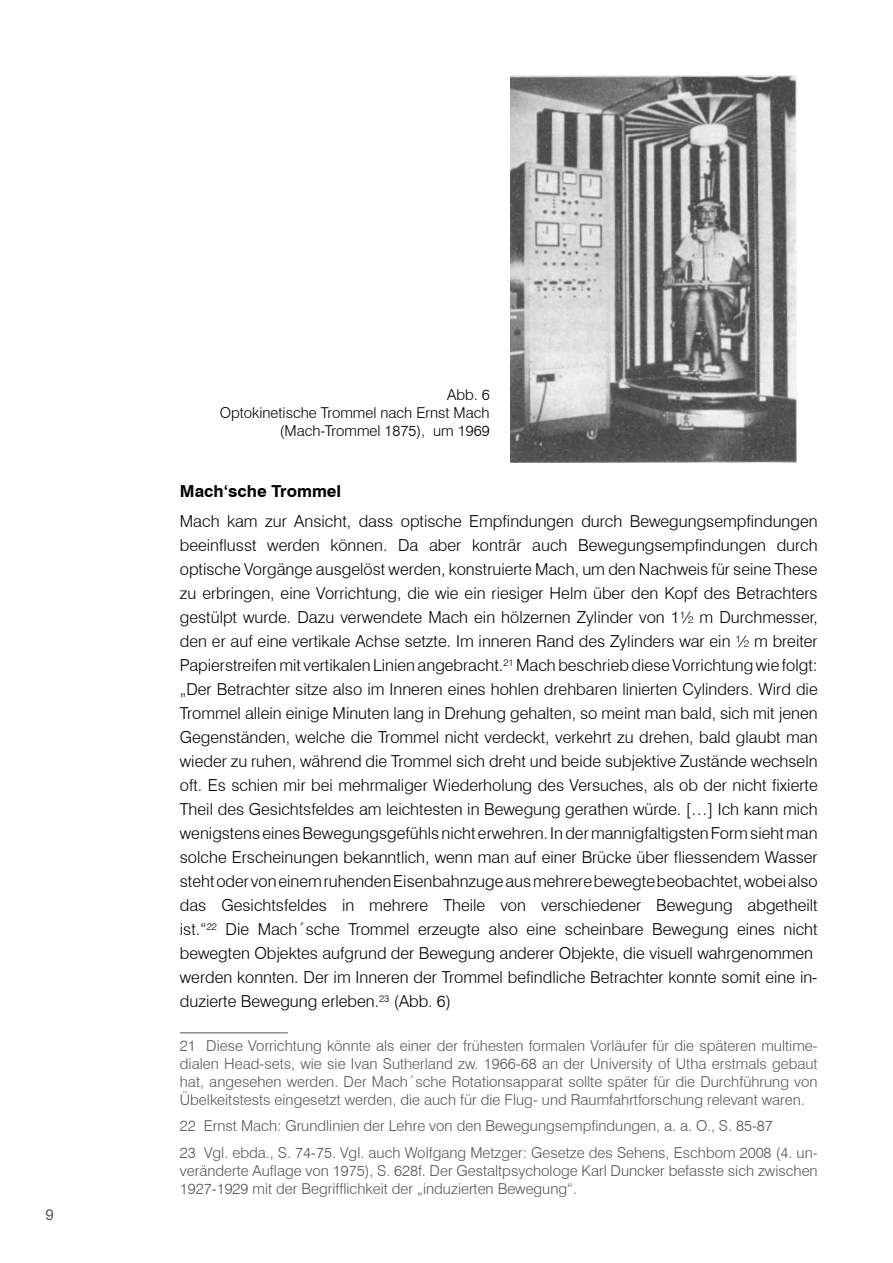
<style>
.page{position:relative;width:893px;height:1263px;background:#fff}
.page>*{position:absolute;margin:0;border:0;box-sizing:border-box;transform-origin:0 0}
.t1{font:300 16.5px/24px "Swiss 721 BT";color:#000}
.t2{font:700 16.5px "Swiss 721 BT";color:#000}
.t3{font:300 15px/18px "Swiss 721 BT";color:#565655}
.t4{font:300 15px/18px "Swiss 721 BT";color:#000;text-align:right}
.t5{font:15px "Arial";color:#565655}
</style>
<div class="page">
<hr style="left:180px;top:1032px;width:108px;height:1px;background:#565655">
<img style="left:511px;top:75px;width:285px;height:387px">
<p class="t5" style="left:46px;top:1205px;width:10px">9</p>
<p class="t4" style="left:220px;top:385px;width:272px">Abb. 6<br>Optokinetische Trommel nach Ernst Mach (Mach-Trommel 1875), um 1969</p>
<p class="t2" style="left:180px;top:481px;width:163px">Mach‘sche Trommel</p>
<p class="t1" style="left:180px;top:509px;width:639px">Mach kam zur Ansicht, dass optische Empfindungen durch Bewegungsempfindungen beeinflusst werden können. Da aber konträr auch Bewegungsempfindungen durch optische Vorgänge ausgelöst werden, konstruierte Mach, um den Nachweis für seine These zu erbringen, eine Vorrichtung, die wie ein riesiger Helm über den Kopf des Betrachters gestülpt wurde. Dazu verwendete Mach ein hölzernen Zylinder von 1½ m Durchmesser, den er auf eine vertikale Achse setzte. Im inneren Rand des Zylinders war ein ½ m breiter Papierstreifen mit vertikalen Linien angebracht.<sup>21</sup> Mach beschrieb diese Vorrichtung wie folgt: „Der Betrachter sitze also im Inneren eines hohlen drehbaren linierten Cylinders. Wird die Trommel allein einige Minuten lang in Drehung gehalten, so meint man bald, sich mit jenen Gegenständen, welche die Trommel nicht verdeckt, verkehrt zu drehen, bald glaubt man wieder zu ruhen, während die Trommel sich dreht und beide subjektive Zustände wechseln oft. Es schien mir bei mehrmaliger Wiederholung des Versuches, als ob der nicht fixierte Theil des Gesichtsfeldes am leichtesten in Bewegung gerathen würde. […] Ich kann mich wenigstens eines Bewegungsgefühls nicht erwehren. In der mannigfaltigsten Form sieht man solche Erscheinungen bekanntlich, wenn man auf einer Brücke über fliessendem Wasser steht oder von einem ruhenden Eisenbahnzuge aus mehrere bewegte beobachtet, wobei also das Gesichtsfeldes in mehrere Theile von verschiedener Bewegung abgetheilt ist.“<sup>22</sup> Die Mach´sche Trommel erzeugte also eine scheinbare Bewegung eines nicht bewegten Objektes aufgrund der Bewegung anderer Objekte, die visuell wahrgenommen werden konnten. Der im Inneren der Trommel befindliche Betrachter konnte somit eine in&shy;duzierte Bewegung erleben.<sup>23</sup> (Abb. 6)</p>
<p class="t3" style="left:180px;top:1036px;width:639px;text-align:justify">21 Diese Vorrichtung könnte als einer der frühesten formalen Vorläufer für die späteren multime&shy;dialen Head-sets, wie sie Ivan Sutherland zw. 1966-68 an der University of Utha erstmals gebaut hat, angesehen werden. Der Mach´sche Rotationsapparat sollte später für die Durchführung von Übelkeitstests eingesetzt werden, die auch für die Flug- und Raumfahrtforschung relevant waren.</p>
<p class="t3" style="left:180px;top:1113px;width:639px;line-height:26.5px">22 Ernst Mach: Grundlinien der Lehre von den Bewegungsempfindungen, a. a. O., S. 85-87<br>23 Vgl. ebda., S. 74-75. Vgl. auch Wolfgang Metzger: Gesetze des Sehens, Eschbom 2008 (4. un-</p>
<p class="t3" style="left:180px;top:1161px;width:639px">veränderte Auflage von 1975), S. 628f. Der Gestaltpsychologe Karl Duncker befasste sich zwischen<br>1927-1929 mit der Begrifflichkeit der „induzierten Bewegung“.</p>
</div>
